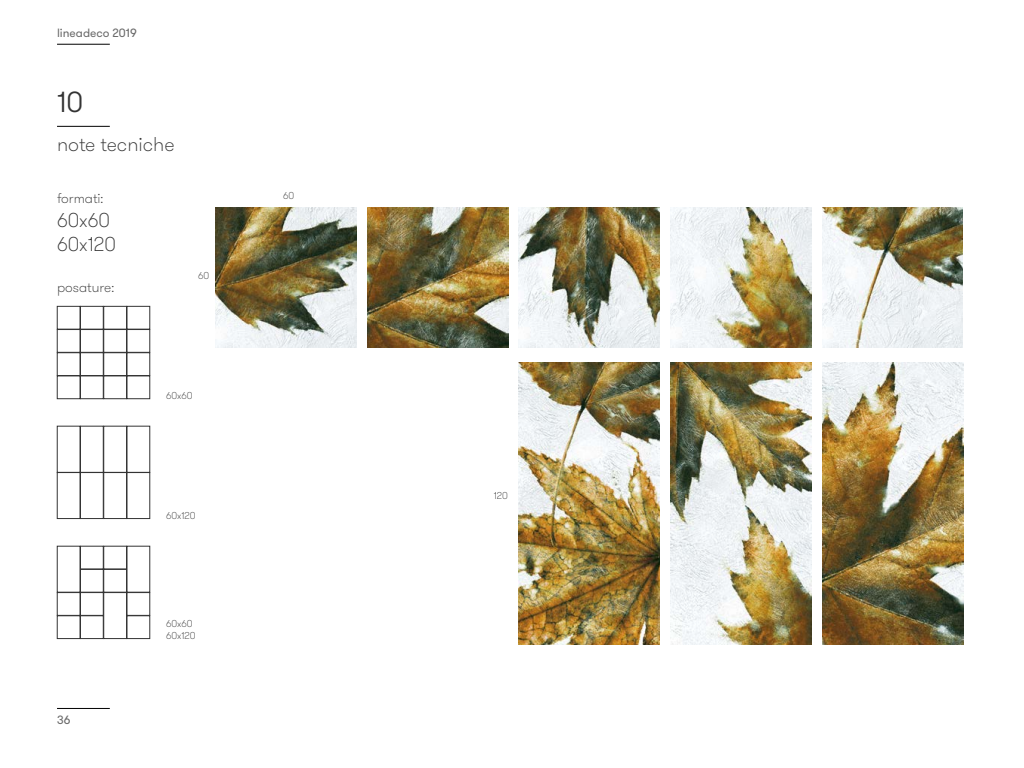
<style>
.page{position:relative;width:1024px;height:768px;background:#fff}
.page>*{position:absolute;margin:0;border:0;box-sizing:border-box;transform-origin:0 0}
.t1{font:300 29px "GT Walsheim";color:#333}
.t2{font:100 20px/24px "GT Walsheim";color:#333}
.t3{font:100 14px "GT Walsheim";color:#333}
.t4{font:12px "GT Walsheim";color:#696969}
.t5{font:100 10px/12px "GT Walsheim";color:#333}
</style>
<div class="page">
<hr style="left:57px;top:126px;width:53px;height:1px;background:#000">
<div style="left:57px;top:306px;width:23px;height:23px;border:1px solid #333"></div>
<div style="left:57px;top:546px;width:23px;height:46px;border:1px solid #333"></div>
<div style="left:57px;top:426px;width:23px;height:47px;border:1px solid #333"></div>
<div style="left:80px;top:306px;width:24px;height:23px;border:1px solid #333"></div>
<div style="left:80px;top:546px;width:24px;height:23px;border:1px solid #333"></div>
<div style="left:80px;top:426px;width:24px;height:47px;border:1px solid #333"></div>
<div style="left:103px;top:306px;width:24px;height:23px;border:1px solid #333"></div>
<div style="left:103px;top:546px;width:24px;height:23px;border:1px solid #333"></div>
<div style="left:103px;top:426px;width:24px;height:47px;border:1px solid #333"></div>
<div style="left:127px;top:306px;width:23px;height:23px;border:1px solid #333"></div>
<div style="left:127px;top:546px;width:23px;height:46px;border:1px solid #333"></div>
<div style="left:127px;top:426px;width:23px;height:47px;border:1px solid #333"></div>
<div style="left:57px;top:376px;width:23px;height:23px;border:1px solid #333"></div>
<div style="left:57px;top:616px;width:23px;height:23px;border:1px solid #333"></div>
<div style="left:57px;top:472px;width:23px;height:47px;border:1px solid #333"></div>
<div style="left:57px;top:352px;width:23px;height:24px;border:1px solid #333"></div>
<div style="left:57px;top:592px;width:23px;height:24px;border:1px solid #333"></div>
<div style="left:57px;top:329px;width:23px;height:24px;border:1px solid #333"></div>
<div style="left:80px;top:376px;width:24px;height:23px;border:1px solid #333"></div>
<div style="left:80px;top:616px;width:24px;height:23px;border:1px solid #333"></div>
<div style="left:80px;top:472px;width:24px;height:47px;border:1px solid #333"></div>
<div style="left:80px;top:352px;width:24px;height:24px;border:1px solid #333"></div>
<div style="left:80px;top:592px;width:24px;height:24px;border:1px solid #333"></div>
<div style="left:80px;top:329px;width:24px;height:24px;border:1px solid #333"></div>
<div style="left:80px;top:569px;width:24px;height:23px;border:1px solid #333"></div>
<div style="left:103px;top:376px;width:24px;height:23px;border:1px solid #333"></div>
<div style="left:103px;top:592px;width:24px;height:47px;border:1px solid #333"></div>
<div style="left:103px;top:472px;width:24px;height:47px;border:1px solid #333"></div>
<div style="left:103px;top:352px;width:24px;height:24px;border:1px solid #333"></div>
<div style="left:103px;top:329px;width:24px;height:24px;border:1px solid #333"></div>
<div style="left:103px;top:569px;width:24px;height:23px;border:1px solid #333"></div>
<div style="left:127px;top:376px;width:23px;height:23px;border:1px solid #333"></div>
<div style="left:127px;top:616px;width:23px;height:23px;border:1px solid #333"></div>
<div style="left:127px;top:472px;width:23px;height:47px;border:1px solid #333"></div>
<div style="left:127px;top:352px;width:23px;height:24px;border:1px solid #333"></div>
<div style="left:127px;top:592px;width:23px;height:24px;border:1px solid #333"></div>
<div style="left:127px;top:329px;width:23px;height:24px;border:1px solid #333"></div>
<img style="left:519px;top:207px;width:141px;height:141px">
<img style="left:367px;top:207px;width:141px;height:141px">
<img style="left:216px;top:207px;width:141px;height:141px">
<img style="left:519px;top:362px;width:141px;height:283px">
<img style="left:671px;top:207px;width:140px;height:141px">
<img style="left:671px;top:362px;width:140px;height:283px">
<img style="left:822px;top:207px;width:141px;height:141px">
<img style="left:823px;top:362px;width:140px;height:283px">
<hr style="left:57px;top:44px;width:53px;height:1px;background:#000">
<hr style="left:57px;top:708px;width:53px;height:1px;background:#000">
<p class="t4" style="left:57px;top:26px;width:81px">lineadeco 2019</p>
<h1 class="t1" style="left:57px;top:84px;width:28px">10</h1>
<h2 class="t2" style="left:57px;top:133px;width:119px">note tecniche</h2>
<h3 class="t3" style="left:57px;top:189px;width:48px">formati:</h3>
<h2 class="t2" style="left:57px;top:208px;width:60px">60x60<br>60x120</h2>
<h3 class="t3" style="left:57px;top:278px;width:59px">posature:</h3>
<p class="t5" style="left:198px;top:270px;width:13px">60</p>
<p class="t5" style="left:166px;top:390px;width:28px">60x60</p>
<p class="t5" style="left:166px;top:510px;width:31px">60x120</p>
<p class="t4" style="left:57px;top:712px;width:15px">36</p>
<p class="t5" style="left:166px;top:618px;width:31px">60x60<br>60x120</p>
<p class="t5" style="left:283px;top:190px;width:13px">60</p>
<p class="t5" style="left:494px;top:490px;width:16px">120</p>
</div>
